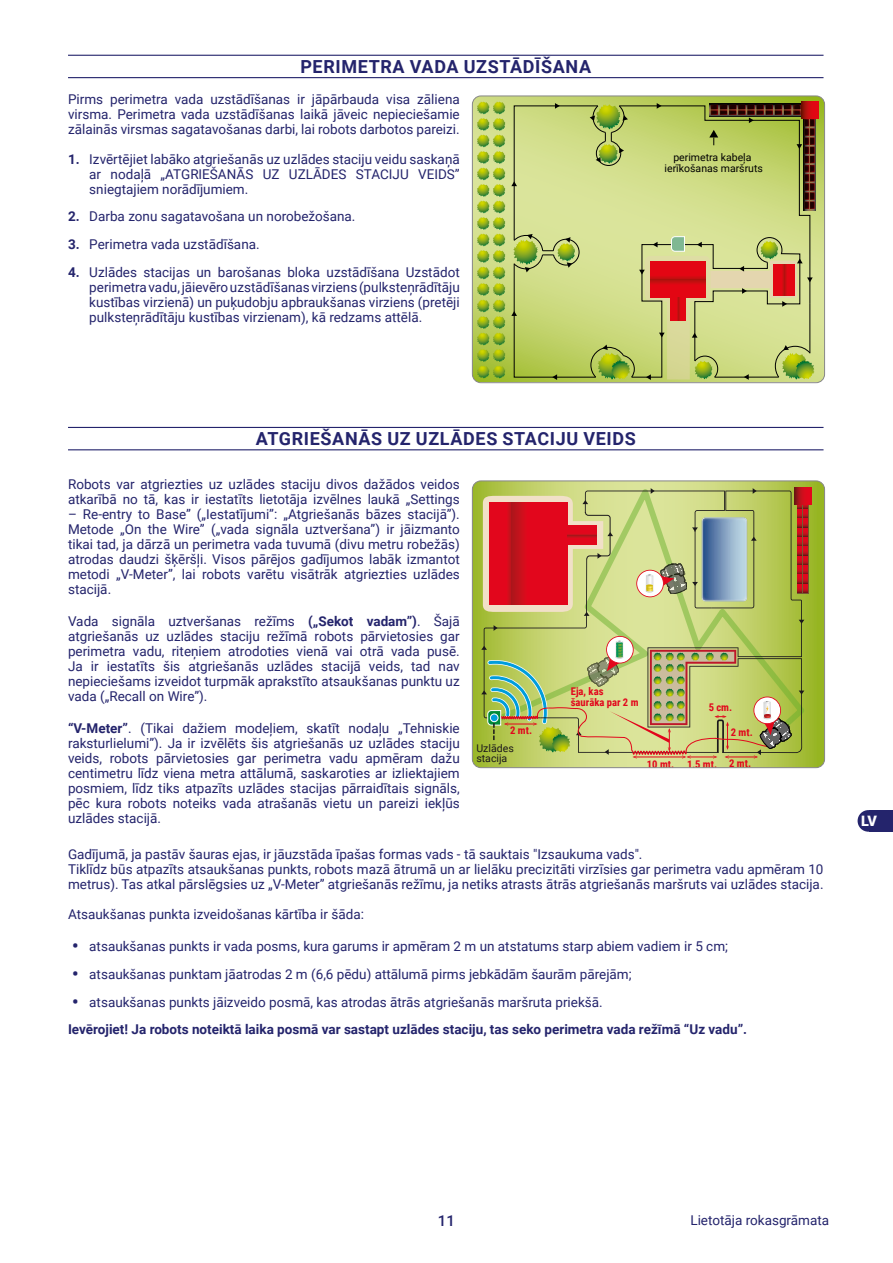
<style>
.page{position:relative;width:893px;height:1263px;background:#fff}
.page>*{position:absolute;margin:0;border:0;box-sizing:border-box;transform-origin:0 0}
.t1{font:700 18px "Roboto";letter-spacing:.035em;color:#24246c}
.t2{font:500 15px "Roboto";color:#24246c}
.t3{font:900 14.4px "Roboto";color:#fff}
.t4{font:13.5px/15px "Roboto";color:#24246c;text-align:justify}
.t5{font:700 13.5px/27.8px "Roboto";color:#24246c}
.t6{font:700 10.65px/10.6px "Roboto Condensed";color:#e2061c}
.t7{font:10.65px/10.6px "Roboto";color:#1b181c}
.t8{font:10.5px/11.1px "Roboto";color:#000;text-align:center}
.s1{font-weight:700}
.s2{font-weight:700;font-size:18px}
.s3{font-size:18px}
.s4{font-weight:400}
</style>
<div class="page">
<div style="left:868px;top:810px;width:25px;height:22px;background:#24246c"></div>
<div style="left:858px;top:810px;width:21px;height:22px;background:#24246c;border-radius:50%"></div>
<hr style="left:68px;top:55px;width:755px;height:1px;background:#24246c">
<hr style="left:68px;top:77px;width:755px;height:1px;background:#24246c">
<hr style="left:68px;top:427px;width:755px;height:1px;background:#24246c">
<hr style="left:68px;top:449px;width:755px;height:1px;background:#24246c">
<svg style="left:472px;top:96px;width:353px;height:286px;background:#c4d472"></svg>
<div style="left:804px;top:117px;width:12px;height:93px;background:#46453e"></div>
<svg style="left:801px;top:101px;width:17px;height:17px"></svg>
<svg style="left:477px;top:101px;width:28px;height:277px;background:#a8c24e"></svg>
<svg style="left:511px;top:103px;width:304px;height:277px;background:#c2c576"></svg>
<div style="left:472px;top:96px;width:353px;height:287px;border:1px solid #878787;border-radius:9px"></div>
<svg style="left:472px;top:482px;width:353px;height:286px;background:#acc249"></svg>
<svg style="left:807px;top:504px;width:1px;height:90px"></svg>
<div style="left:794px;top:487px;width:17px;height:17px;background:#e2071c"></div>
<svg style="left:481px;top:488px;width:326px;height:270px;background:#beb06f"></svg>
<div style="left:472px;top:480px;width:353px;height:288px;border:1px solid #878787;border-radius:9px"></div>
<h1 class="t1" style="left:300px;top:54px;width:292px">PERIMETRA VADA UZSTĀDĪŠANA</h1>
<p class="t4" style="left:68px;top:91px;width:393px">Pirms perimetra vada uzstādīšanas ir jāpārbauda visa zāliena virsma. Perimetra vada uzstādīšanas laikā jāveic nepieciešamie zālainās virsmas sagatavošanas darbi, lai robots darbotos pareizi.</p>
<p class="t4" style="left:89px;top:151px;width:372px;text-indent:-21px"><span class="s1">1.</span> Izvērtējiet labāko atgriešanās uz uzlādes staciju veidu saskaņā ar nodaļā „ATGRIEŠANĀS UZ UZLĀDES STACIJU VEIDS” sniegtajiem norādījumiem.</p>
<p class="t4" style="left:68px;top:209px;width:289px"><span class="s1">2.</span> Darba zonu sagatavošana un norobežošana.</p>
<p class="t4" style="left:68px;top:236px;width:193px"><span class="s1">3.</span> Perimetra vada uzstādīšana.</p>
<p class="t4" style="left:89px;top:264px;width:372px;text-indent:-21px"><span class="s1">4.</span> Uzlādes stacijas un barošanas bloka uzstādīšana Uzstādot perimetra vadu, jāievēro uzstādīšanas virziens (pulksteņrādītāju kustības virzienā) un puķudobju apbraukšanas virziens (pretēji pulksteņrādītāju kustības virzienam), kā redzams attēlā.</p>
<p class="t8" style="left:665px;top:151px;width:100px">perimetra kabeļa ierīkošanas maršruts</p>
<h1 class="t1" style="left:256px;top:426px;width:382px">ATGRIEŠANĀS UZ UZLĀDES STACIJU VEIDS</h1>
<p class="t4" style="left:68px;top:476px;width:393px">Robots var atgriezties uz uzlādes staciju divos dažādos veidos atkarībā no tā, kas ir iestatīts lietotāja izvēlnes laukā „Settings</p>
<p class="t4" style="left:68px;top:506px;width:393px">– Re-entry to Base” („Iestatījumi”: „Atgriešanās bāzes stacijā”).<br>Metode „On the Wire” („vada signāla uztveršana”) ir jāizmanto tikai tad, ja dārzā un perimetra vada tuvumā (divu metru robežās) atrodas daudzi šķēršļi. Visos pārējos gadījumos labāk izmantot metodi „V-Meter”, lai robots varētu visātrāk atgriezties uzlādes stacijā.</p>
<p class="t4" style="left:68px;top:613px;width:393px">Vada signāla uztveršanas režīms <span class="s1">(„Sekot vadam”)</span>. Šajā atgriešanās uz uzlādes staciju režīmā robots pārvietosies gar perimetra vadu, riteņiem atrodoties vienā vai otrā vada pusē.<br>Ja ir iestatīts šis atgriešanās uzlādes stacijā veids, tad nav nepieciešams izveidot turpmāk aprakstīto atsaukšanas punktu uz vada („Recall on Wire”).</p>
<p class="t4" style="left:68px;top:720px;width:393px"><span class="s1">“V-Meter”</span>. (Tikai dažiem modeļiem, skatīt nodaļu „Tehniskie raksturlielumi”). Ja ir izvēlēts šis atgriešanās uz uzlādes staciju veids, robots pārvietosies gar perimetra vadu apmēram dažu centimetru līdz viena metra attālumā, saskaroties ar izliektajiem posmiem, līdz tiks atpazīts uzlādes stacijas pārraidītais signāls, pēc kura robots noteiks vada atrašanās vietu un pareizi iekļūs uzlādes stacijā.</p>
<p class="t6" style="left:571px;top:685px;width:69px">Eja, kas šaurāka par 2 m</p>
<p class="t6" style="left:709px;top:702px;width:25px">5 cm.</p>
<p class="t6" style="left:510px;top:725px;width:23px">2 mt.</p>
<p class="t6" style="left:731px;top:727px;width:23px">2 mt.</p>
<p class="t6" style="left:687px;top:758px;width:65px">1,5 mt. 2 mt.</p>
<p class="t7" style="left:476px;top:742px;width:39px">Uzlādes stacija</p>
<p class="t6" style="left:647px;top:758px;width:29px">10 mt.</p>
<p class="t4" style="left:68px;top:846px;width:757px;text-align:left">Gadījumā, ja pastāv šauras ejas, ir jāuzstāda īpašas formas vads - tā sauktais "Izsaukuma vads".<br>Tiklīdz būs atpazīts atsaukšanas punkts, robots mazā ātrumā un ar lielāku precizitāti virzīsies gar perimetra vadu apmēram 10 metrus). Tas atkal pārslēgsies uz „V-Meter” atgriešanās režīmu, ja netiks atrasts ātrās atgriešanās maršruts vai uzlādes stacija.</p>
<p class="t4" style="left:68px;top:906px;width:297px">Atsaukšanas punkta izveidošanas kārtība ir šāda:</p>
<p class="t4" style="left:72px;top:938px;width:657px"><span class="s2">•</span> atsaukšanas punkts ir vada posms, kura garums ir apmēram 2 m un atstatums starp abiem vadiem ir 5 cm;</p>
<p class="t4" style="left:72px;top:966px;width:561px"><span class="s2">•</span> atsaukšanas punktam jāatrodas 2 m (6,6 pēdu) attālumā pirms jebkādām šaurām pārejām;</p>
<p class="t5" style="left:68px;top:987px;width:681px;text-indent:4px"><span class="s3">•</span> <span class="s4">atsaukšanas punkts jāizveido posmā, kas atrodas ātrās atgriešanās maršruta priekšā.<br></span>Ievērojiet! Ja robots noteiktā laika posmā var sastapt uzlādes staciju, tas seko perimetra vada režīmā “Uz vadu”.</p>
<p class="t3" style="left:861px;top:811px;width:17px">LV</p>
<p class="t2" style="left:438px;top:1210px;width:19px">11</p>
<p class="t4" style="left:690px;top:1212px;width:140px">Lietotāja rokasgrāmata</p>
</div>
